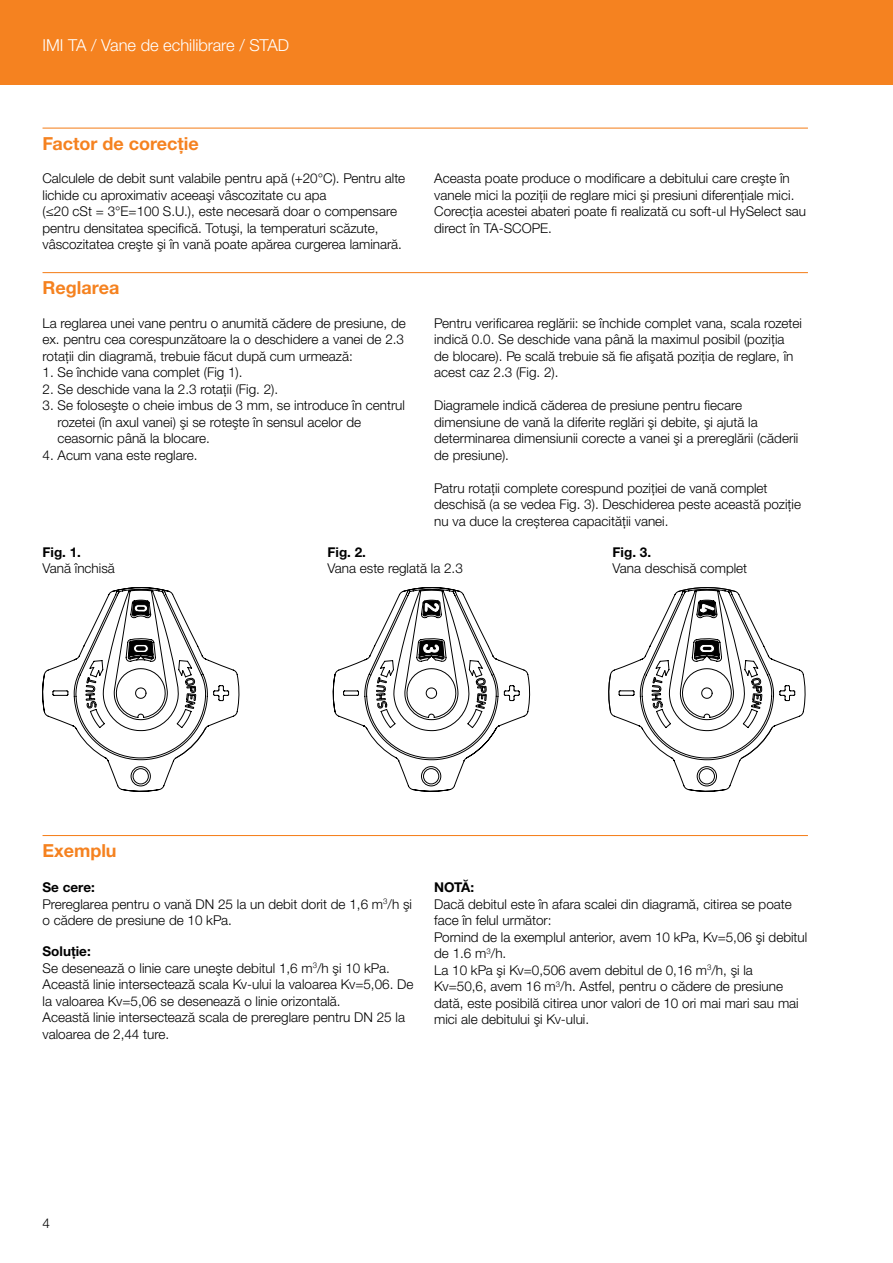
<style>
.page{position:relative;width:893px;height:1263px;background:#fff}
.page>*{position:absolute;margin:0;border:0;box-sizing:border-box;transform-origin:0 0}
.t1{font:700 18px "Helvetica Neue LTW1 G";color:#f58220}
.t2{font:300 16.5px "Helvetica Neue LTW1 G";color:#fff}
.t3{font:300 13.5px/16.5px "Helvetica Neue LTW1 G";color:#000}
.t4{font:700 13.5px "Helvetica Neue LTW1 G";color:#000}
.s1{font-weight:700}
</style>
<div class="page">
<div style="left:0;top:0;width:893px;height:85px;background:#f58220"></div>
<hr style="left:43px;top:128px;width:765px;height:1px;background:#f58220">
<hr style="left:43px;top:272px;width:765px;height:1px;background:#f58220">
<hr style="left:43px;top:835px;width:765px;height:1px;background:#f58220">
<svg style="left:43px;top:587px;width:196px;height:204px"></svg>
<svg style="left:333px;top:587px;width:86px;height:204px"></svg>
<svg style="left:419px;top:587px;width:386px;height:204px"></svg>
<svg style="left:608px;top:587px;width:167px;height:171px"></svg>
<svg style="left:421px;top:767px;width:20px;height:19px"></svg>
<div style="left:421px;top:766px;width:20px;height:20px;border:1px solid #000;border-radius:50%"></div>
<div style="left:423px;top:769px;width:16px;height:15px;background:#fff;border-radius:50%"></div>
<div style="left:423px;top:768px;width:16px;height:16px;border:1px solid #000;border-radius:50%"></div>
<svg style="left:697px;top:767px;width:19px;height:19px"></svg>
<div style="left:697px;top:766px;width:20px;height:20px;border:1px solid #000;border-radius:50%"></div>
<div style="left:699px;top:769px;width:15px;height:15px;background:#fff;border-radius:50%"></div>
<div style="left:699px;top:768px;width:15px;height:16px;border:1px solid #000;border-radius:50%"></div>
<svg style="left:131px;top:767px;width:19px;height:19px"></svg>
<div style="left:131px;top:766px;width:19px;height:20px;border:1px solid #000;border-radius:50%"></div>
<div style="left:133px;top:769px;width:15px;height:15px;background:#fff;border-radius:50%"></div>
<div style="left:133px;top:768px;width:15px;height:16px;border:1px solid #000;border-radius:50%"></div>
<p class="t2" style="left:43px;top:35px;width:248px">IMI TA / Vane de echilibrare / STAD</p>
<h1 class="t1" style="left:43px;top:132px;width:158px">Factor de corecție</h1>
<p class="t3" style="left:43px;top:170px;width:364px">Calculele de debit sunt valabile pentru apă (+20°C). Pentru alte lichide cu aproximativ aceeaşi vâscozitate cu apa<br>(≤20 cSt = 3°E=100 S.U.), este necesară doar o compensare pentru densitatea specifică. Totuşi, la temperaturi scăzute, vâscozitatea creşte şi în vană poate apărea curgerea laminară.</p>
<p class="t3" style="left:434px;top:170px;width:373px">Aceasta poate produce o modificare a debitului care creşte în vanele mici la poziții de reglare mici şi presiuni diferenţiale mici.<br>Corecţia acestei abateri poate fi realizată cu soft-ul HySelect sau direct în TA-SCOPE.</p>
<h1 class="t1" style="left:43px;top:277px;width:78px">Reglarea</h1>
<p class="t3" style="left:43px;top:315px;width:365px">La reglarea unei vane pentru o anumită cădere de presiune, de ex. pentru cea corespunzătoare la o deschidere a vanei de 2.3 rotaţii din diagramă, trebuie făcut după cum urmează:</p>
<p class="t3" style="left:43px;top:364px;width:202px">1. Se închide vana complet (Fig 1).</p>
<p class="t3" style="left:43px;top:381px;width:237px">2. Se deschide vana la 2.3 rotaţii (Fig. 2).</p>
<p class="t3" style="left:58px;top:397px;width:349px;text-indent:-15px">3. Se foloseşte o cheie imbus de 3 mm, se introduce în centrul rozetei (în axul vanei) şi se roteşte în sensul acelor de ceasornic până la blocare.</p>
<p class="t3" style="left:43px;top:447px;width:157px">4. Acum vana este reglare.</p>
<p class="t3" style="left:434px;top:315px;width:369px">Pentru verificarea reglării: se închide complet vana, scala rozetei indică 0.0. Se deschide vana până la maximul posibil (poziţia de blocare). Pe scală trebuie să fie afişată poziţia de reglare, în acest caz 2.3 (Fig. 2).</p>
<p class="t3" style="left:434px;top:397px;width:366px">Diagramele indică căderea de presiune pentru fiecare dimensiune de vană la diferite reglări şi debite, şi ajută la determinarea dimensiunii corecte a vanei şi a prereglării (căderii de presiune).</p>
<p class="t3" style="left:434px;top:480px;width:368px">Patru rotaţii complete corespund poziţiei de vană complet deschisă (a se vedea Fig. 3). Deschiderea peste această poziţie nu va duce la creșterea capacităţii vanei.</p>
<p class="t4" style="left:43px;top:543px;width:40px">Fig. 1.</p>
<p class="t4" style="left:328px;top:543px;width:40px">Fig. 2.</p>
<p class="t4" style="left:613px;top:543px;width:40px">Fig. 3.</p>
<p class="t3" style="left:43px;top:560px;width:74px">Vană închisă</p>
<p class="t3" style="left:328px;top:560px;width:137px">Vana este reglată la 2.3</p>
<p class="t3" style="left:613px;top:560px;width:136px">Vana deschisă complet</p>
<h1 class="t1" style="left:43px;top:840px;width:76px">Exemplu</h1>
<p class="t3" style="left:43px;top:879px;width:371px"><span class="s1">Se cere:<br></span>Prereglarea pentru o vană DN 25 la un debit dorit de 1,6 m<sup>3</sup>/h şi o cădere de presiune de 10 kPa.</p>
<p class="t3" style="left:43px;top:943px;width:372px"><span class="s1">Soluţie:<br></span>Se desenează o linie care uneşte debitul 1,6 m<sup>3</sup>/h şi 10 kPa.<br>Această linie intersectează scala Kv-ului la valoarea Kv=5,06. De la valoarea Kv=5,06 se desenează o linie orizontală.<br>Această linie intersectează scala de prereglare pentru DN 25 la valoarea de 2,44 ture.</p>
<p class="t4" style="left:434px;top:879px;width:42px">NOTĂ:</p>
<p class="t3" style="left:434px;top:896px;width:375px">Dacă debitul este în afara scalei din diagramă, citirea se poate face în felul următor:<br>Pornind de la exemplul anterior, avem 10 kPa, Kv=5,06 şi debitul de 1.6 m<sup>3</sup>/h.<br>La 10 kPa şi Kv=0,506 avem debitul de 0,16 m<sup>3</sup>/h, şi la Kv=50,6, avem 16 m<sup>3</sup>/h. Astfel, pentru o cădere de presiune dată, este posibilă citirea unor valori de 10 ori mai mari sau mai mici ale debitului şi Kv-ului.</p>
<p class="t3" style="left:43px;top:1215px;width:9px">4</p>
</div>
